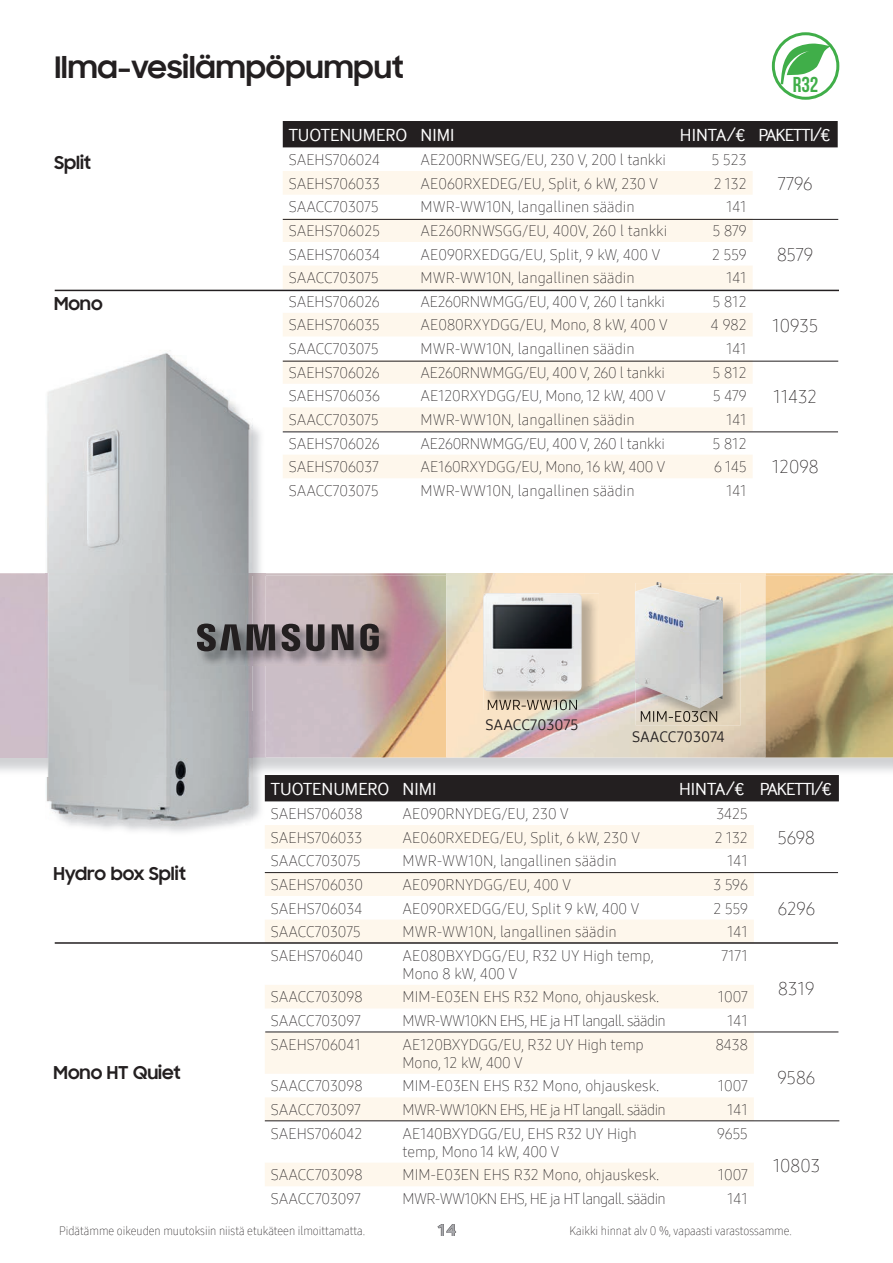
<style>
.page{position:relative;width:893px;height:1263px;background:#fff}
.page>*{position:absolute;margin:0;border:0;box-sizing:border-box;transform-origin:0 0}
.t1{font:700 30px "Samsung Sharp Sans";color:#231f20}
.t2{font:700 21.6px "Bebas Neue";color:#40ae49}
.t3{font:18px "Samsung One 200";color:#231f20}
.t4{font:700 18px "Samsung Sharp Sans";color:#231f20}
.t5{font:18px "Samsung Inter Face";letter-spacing:-.05em;color:#fff}
.t6{font:18px "Samsung Inter Face";color:#fff}
.t7{font:700 18px "Samsung Inter Face";color:#231f20}
.t8{font:15px/18px "Samsung One 200";color:#231f20}
.t9{font:15px "Samsung One 200";letter-spacing:-.04em;color:#231f20}
.t10{font:15px "Samsung One 200";letter-spacing:-.02em;color:#231f20}
.t11{font:15px "Samsung One 400";letter-spacing:-.01em;color:#231f20}
.t12{font:12px "Samsung One 200 C";color:#231f20}
</style>
<div class="page">
<img style="left:0;top:573px;width:893px;height:2px">
<img style="left:265px;top:575px;width:181px;height:182px">
<img style="left:765px;top:575px;width:128px;height:182px">
<img style="left:472px;top:757px;width:264px;height:1px">
<img style="left:446px;top:573px;width:319px;height:184px">
<img style="left:488px;top:709px;width:89px;height:2px">
<img style="left:252px;top:575px;width:13px;height:201px">
<svg style="left:252px;top:573px;width:13px;height:2px"></svg>
<img style="left:47px;top:350px;width:128px;height:52px">
<img style="left:45px;top:575px;width:4px;height:227px">
<img style="left:49px;top:356px;width:203px;height:469px">
<div style="left:283px;top:121px;width:555px;height:26px;background:#231f20"></div>
<svg style="left:283px;top:171px;width:470px;height:307px;fill:#fef7ec"></svg>
<div style="left:265px;top:775px;width:574px;height:26px;background:#231f20"></div>
<svg style="left:265px;top:825px;width:489px;height:361px;fill:#fef8ee"></svg>
<hr style="left:283px;top:219px;width:555px;height:1px;background:#231f20">
<hr style="left:55px;top:290px;width:784px;height:1px;background:#231f20">
<hr style="left:283px;top:361px;width:555px;height:1px;background:#231f20">
<hr style="left:283px;top:432px;width:555px;height:1px;background:#231f20">
<hr style="left:265px;top:872px;width:573px;height:1px;background:#231f20">
<hr style="left:265px;top:1032px;width:573px;height:1px;background:#231f20">
<hr style="left:265px;top:1120px;width:574px;height:1px;background:#231f20">
<hr style="left:55px;top:942px;width:783px;height:2px;background:#231f20">
<img style="left:484px;top:594px;width:115px;height:115px">
<img style="left:488px;top:700px;width:89px;height:9px">
<img style="left:483px;top:593px;width:99px;height:98px">
<img style="left:635px;top:583px;width:106px;height:142px">
<img style="left:641px;top:711px;width:76px;height:11px">
<img style="left:635px;top:582px;width:88px;height:126px">
<img style="left:198px;top:624px;width:195px;height:42px">
<svg style="left:197px;top:623px;width:182px;height:28px"></svg>
<svg style="left:781px;top:43px;width:49px;height:41px"></svg>
<div style="left:772px;top:32px;width:67px;height:68px;border:3px solid #40ae49;border-radius:50%"></div>
<h1 class="t1" style="left:54px;top:45px;width:351px">Ilma-vesilämpöpumput</h1>
<h2 class="t2" style="left:793px;top:72px;width:27px">R32</h2>
<p class="t4" style="left:54px;top:149px;width:39px">Split</p>
<p class="t4" style="left:54px;top:290px;width:50px">Mono</p>
<p class="t6" style="left:289px;top:125px;width:167px">TUOTENUMERO NIMI</p>
<p class="t5" style="left:680px;top:125px;width:152px">HINTA/€ PAKETTI/€</p>
<p class="t8" style="left:289px;top:151px;width:93px">SAEHS706024</p>
<p class="t8" style="left:421px;top:151px;width:247px">AE200RNWSEG/EU, 230 V, 200 l tankki</p>
<p class="t8" style="left:712px;top:151px;width:36px">5 523</p>
<p class="t8" style="left:289px;top:174px;width:93px">SAEHS706033</p>
<p class="t8" style="left:421px;top:174px;width:239px">AE060RXEDEG/EU, Split, 6 kW, 230 V</p>
<p class="t8" style="left:714px;top:174px;width:34px">2 132</p>
<p class="t3" style="left:778px;top:171px;width:37px">7796</p>
<p class="t8" style="left:289px;top:198px;width:91px">SAACC703075</p>
<p class="t8" style="left:421px;top:198px;width:216px">MWR-WW10N, langallinen säädin</p>
<p class="t8" style="left:726px;top:198px;width:22px">141</p>
<p class="t8" style="left:289px;top:221px;width:93px">SAEHS706025</p>
<p class="t8" style="left:421px;top:221px;width:248px">AE260RNWSGG/EU, 400V, 260 l tankki</p>
<p class="t8" style="left:713px;top:221px;width:35px">5 879</p>
<p class="t8" style="left:289px;top:245px;width:93px">SAEHS706034</p>
<p class="t8" style="left:421px;top:245px;width:241px">AE090RXEDGG/EU, Split, 9 kW, 400 V</p>
<p class="t8" style="left:712px;top:245px;width:36px">2 559</p>
<p class="t3" style="left:777px;top:242px;width:38px">8579</p>
<p class="t8" style="left:289px;top:269px;width:91px">SAACC703075</p>
<p class="t8" style="left:421px;top:269px;width:216px">MWR-WW10N, langallinen säädin</p>
<p class="t8" style="left:726px;top:269px;width:22px">141</p>
<p class="t8" style="left:289px;top:292px;width:93px">SAEHS706026</p>
<p class="t10" style="left:421px;top:291px;width:246px">AE260RNWMGG/EU, 400 V, 260 l tankki</p>
<p class="t8" style="left:713px;top:292px;width:35px">5 812</p>
<p class="t8" style="left:289px;top:316px;width:93px">SAEHS706035</p>
<p class="t8" style="left:421px;top:316px;width:249px">AE080RXYDGG/EU, Mono, 8 kW, 400 V</p>
<p class="t8" style="left:711px;top:316px;width:37px">4 982</p>
<p class="t3" style="left:772px;top:313px;width:47px">10935</p>
<p class="t8" style="left:289px;top:340px;width:91px">SAACC703075</p>
<p class="t8" style="left:421px;top:340px;width:216px">MWR-WW10N, langallinen säädin</p>
<p class="t8" style="left:726px;top:340px;width:22px">141</p>
<p class="t8" style="left:289px;top:363px;width:93px">SAEHS706026</p>
<p class="t10" style="left:421px;top:362px;width:246px">AE260RNWMGG/EU, 400 V, 260 l tankki</p>
<p class="t8" style="left:713px;top:363px;width:35px">5 812</p>
<p class="t8" style="left:289px;top:387px;width:93px">SAEHS706036</p>
<p class="t8" style="left:421px;top:387px;width:247px">AE120RXYDGG/EU, Mono, 12 kW, 400 V</p>
<p class="t8" style="left:713px;top:387px;width:35px">5 479</p>
<p class="t3" style="left:773px;top:384px;width:45px">11432</p>
<p class="t8" style="left:289px;top:411px;width:91px">SAACC703075</p>
<p class="t8" style="left:421px;top:411px;width:216px">MWR-WW10N, langallinen säädin</p>
<p class="t8" style="left:726px;top:411px;width:22px">141</p>
<p class="t8" style="left:289px;top:434px;width:93px">SAEHS706026</p>
<p class="t10" style="left:421px;top:433px;width:246px">AE260RNWMGG/EU, 400 V, 260 l tankki</p>
<p class="t8" style="left:713px;top:434px;width:35px">5 812</p>
<p class="t8" style="left:289px;top:458px;width:92px">SAEHS706037</p>
<p class="t8" style="left:421px;top:458px;width:246px">AE160RXYDGG/EU, Mono, 16 kW, 400 V</p>
<p class="t8" style="left:714px;top:458px;width:34px">6 145</p>
<p class="t3" style="left:772px;top:455px;width:48px">12098</p>
<p class="t8" style="left:289px;top:481px;width:91px">SAACC703075</p>
<p class="t8" style="left:421px;top:481px;width:216px">MWR-WW10N, langallinen säädin</p>
<p class="t8" style="left:726px;top:481px;width:22px">141</p>
<p class="t4" style="left:54px;top:860px;width:134px">Hydro box Split</p>
<p class="t4" style="left:54px;top:1059px;width:128px">Mono HT Quiet</p>
<p class="t11" style="left:485px;top:715px;width:95px">SAACC703075</p>
<p class="t11" style="left:632px;top:726px;width:94px">SAACC703074</p>
<p class="t6" style="left:271px;top:779px;width:167px">TUOTENUMERO NIMI</p>
<p class="t5" style="left:679px;top:779px;width:154px">HINTA/€ PAKETTI/€</p>
<p class="t8" style="left:271px;top:805px;width:93px">SAEHS706038</p>
<p class="t8" style="left:403px;top:805px;width:168px">AE090RNYDEG/EU, 230 V</p>
<p class="t8" style="left:716px;top:805px;width:33px">3425</p>
<p class="t8" style="left:271px;top:828px;width:93px">SAEHS706033</p>
<p class="t8" style="left:403px;top:828px;width:239px">AE060RXEDEG/EU, Split, 6 kW, 230 V</p>
<p class="t8" style="left:715px;top:828px;width:34px">2 132</p>
<p class="t3" style="left:778px;top:825px;width:39px">5698</p>
<p class="t8" style="left:271px;top:852px;width:91px">SAACC703075</p>
<p class="t8" style="left:403px;top:852px;width:216px">MWR-WW10N, langallinen säädin</p>
<p class="t8" style="left:727px;top:852px;width:22px">141</p>
<p class="t8" style="left:271px;top:875px;width:94px">SAEHS706030</p>
<p class="t8" style="left:403px;top:875px;width:170px">AE090RNYDGG/EU, 400 V</p>
<p class="t8" style="left:713px;top:875px;width:36px">3 596</p>
<p class="t8" style="left:271px;top:899px;width:93px">SAEHS706034</p>
<p class="t8" style="left:403px;top:899px;width:238px">AE090RXEDGG/EU, Split 9 kW, 400 V</p>
<p class="t8" style="left:713px;top:899px;width:36px">2 559</p>
<p class="t3" style="left:778px;top:896px;width:39px">6296</p>
<p class="t8" style="left:271px;top:923px;width:91px">SAACC703075</p>
<p class="t8" style="left:403px;top:923px;width:216px">MWR-WW10N, langallinen säädin</p>
<p class="t8" style="left:727px;top:923px;width:22px">141</p>
<p class="t8" style="left:271px;top:946px;width:94px">SAEHS706040</p>
<p class="t8" style="left:403px;top:946px;width:252px">AE080BXYDGG/EU, R32 UY High temp,<br>Mono 8 kW, 400 V</p>
<p class="t8" style="left:721px;top:946px;width:28px">7171</p>
<p class="t3" style="left:778px;top:976px;width:38px">8319</p>
<p class="t8" style="left:271px;top:988px;width:93px">SAACC703098</p>
<p class="t8" style="left:403px;top:988px;width:258px">MIM-E03EN EHS R32 Mono, ohjauskesk.</p>
<p class="t8" style="left:718px;top:988px;width:32px">1007</p>
<p class="t8" style="left:271px;top:1012px;width:92px">SAACC703097</p>
<p class="t9" style="left:403px;top:1011px;width:265px">MWR-WW10KN EHS, HE ja HT langall. säädin</p>
<p class="t8" style="left:727px;top:1012px;width:22px">141</p>
<p class="t8" style="left:271px;top:1035px;width:91px">SAEHS706041</p>
<p class="t8" style="left:403px;top:1035px;width:243px">AE120BXYDGG/EU, R32 UY High temp<br>Mono, 12 kW, 400 V</p>
<p class="t8" style="left:716px;top:1035px;width:34px">8438</p>
<p class="t3" style="left:777px;top:1065px;width:39px">9586</p>
<p class="t8" style="left:271px;top:1077px;width:93px">SAACC703098</p>
<p class="t8" style="left:403px;top:1077px;width:258px">MIM-E03EN EHS R32 Mono, ohjauskesk.</p>
<p class="t8" style="left:718px;top:1077px;width:32px">1007</p>
<p class="t8" style="left:271px;top:1100px;width:92px">SAACC703097</p>
<p class="t9" style="left:403px;top:1100px;width:265px">MWR-WW10KN EHS, HE ja HT langall. säädin</p>
<p class="t8" style="left:727px;top:1100px;width:22px">141</p>
<p class="t8" style="left:271px;top:1124px;width:93px">SAEHS706042</p>
<p class="t8" style="left:403px;top:1124px;width:236px">AE140BXYDGG/EU, EHS R32 UY High temp, Mono 14 kW, 400 V</p>
<p class="t8" style="left:717px;top:1124px;width:32px">9655</p>
<p class="t3" style="left:773px;top:1154px;width:49px">10803</p>
<p class="t8" style="left:271px;top:1166px;width:93px">SAACC703098</p>
<p class="t8" style="left:403px;top:1166px;width:258px">MIM-E03EN EHS R32 Mono, ohjauskesk.</p>
<p class="t8" style="left:718px;top:1166px;width:32px">1007</p>
<p class="t8" style="left:271px;top:1189px;width:92px">SAACC703097</p>
<p class="t9" style="left:403px;top:1188px;width:265px">MWR-WW10KN EHS, HE ja HT langall. säädin</p>
<p class="t8" style="left:727px;top:1189px;width:22px">141</p>
<p class="t12" style="left:59px;top:1222px;width:307px">Pidätämme oikeuden muutoksiin niistä etukäteen ilmoittamatta.</p>
<p class="t7" style="left:437px;top:1219px;width:21px">14</p>
<p class="t12" style="left:570px;top:1222px;width:224px">Kaikki hinnat alv 0 %, vapaasti varastossamme.</p>
</div>
